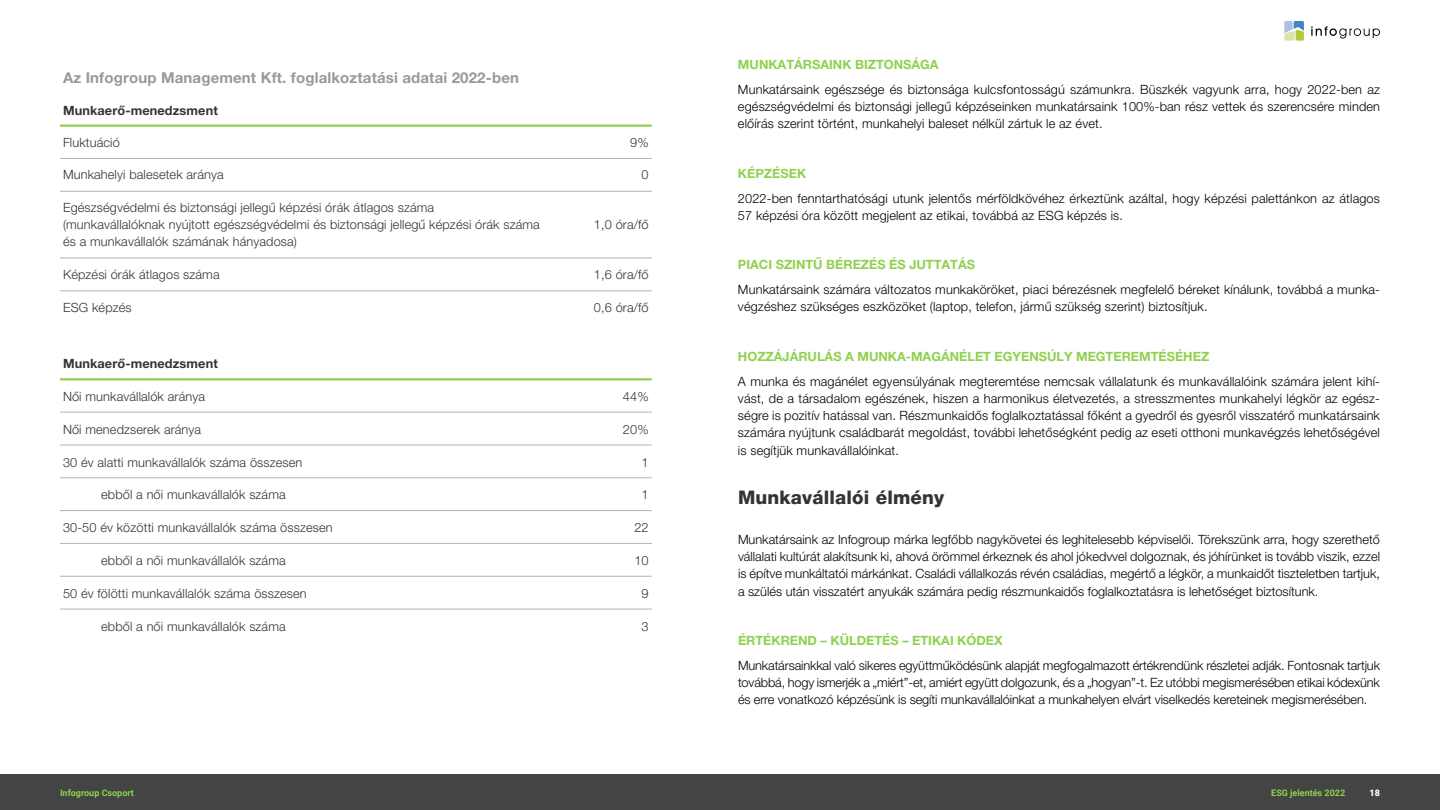
<style>
.page{position:relative;width:1440px;height:810px;background:#fff}
.page>*{position:absolute;margin:0;border:0;box-sizing:border-box;transform-origin:0 0}
.t1{font:800 18.75px "Helvetica Neue LT Pro";letter-spacing:.01em;color:#333}
.t2{font:700 15px "Helvetica Neue LT Pro";letter-spacing:.01em;color:#999}
.t3{font:300 12.75px/17.2px "Helvetica Neue LT Pro";letter-spacing:.01em;color:#000;text-align:justify}
.t4{font:300 12.75px/17.2px "Helvetica Neue LT Pro";letter-spacing:.01em;color:#333}
.t5{font:700 12.75px "Helvetica Neue LT Pro";color:#8fd14f}
.t6{font:700 12.75px "Helvetica Neue LT Pro";letter-spacing:.01em;color:#333}
.t7{font:700 9px "Roboto";color:#8fd14f}
.t8{font:900 9px "Roboto";color:#fff}
</style>
<div class="page">
<hr style="left:60px;top:158px;width:519px;height:1px;background:#b3b3b3">
<hr style="left:579px;top:158px;width:73px;height:1px;background:#b3b3b3">
<hr style="left:60px;top:191px;width:519px;height:1px;background:#b3b3b3">
<hr style="left:579px;top:191px;width:73px;height:1px;background:#b3b3b3">
<hr style="left:60px;top:258px;width:519px;height:1px;background:#b3b3b3">
<hr style="left:579px;top:258px;width:73px;height:1px;background:#b3b3b3">
<hr style="left:60px;top:290px;width:519px;height:1px;background:#b3b3b3">
<hr style="left:579px;top:290px;width:73px;height:1px;background:#b3b3b3">
<hr style="left:60px;top:125px;width:519px;height:2px;background:#8fd14f">
<hr style="left:579px;top:125px;width:73px;height:2px;background:#8fd14f">
<hr style="left:60px;top:412px;width:519px;height:1px;background:#b3b3b3">
<hr style="left:579px;top:412px;width:73px;height:1px;background:#b3b3b3">
<hr style="left:60px;top:445px;width:519px;height:1px;background:#b3b3b3">
<hr style="left:579px;top:445px;width:73px;height:1px;background:#b3b3b3">
<hr style="left:60px;top:477px;width:519px;height:1px;background:#b3b3b3">
<hr style="left:579px;top:477px;width:73px;height:1px;background:#b3b3b3">
<hr style="left:60px;top:510px;width:519px;height:1px;background:#b3b3b3">
<hr style="left:579px;top:510px;width:73px;height:1px;background:#b3b3b3">
<hr style="left:60px;top:543px;width:519px;height:1px;background:#b3b3b3">
<hr style="left:579px;top:543px;width:73px;height:1px;background:#b3b3b3">
<hr style="left:60px;top:576px;width:519px;height:1px;background:#b3b3b3">
<hr style="left:579px;top:576px;width:73px;height:1px;background:#b3b3b3">
<hr style="left:60px;top:609px;width:519px;height:1px;background:#b3b3b3">
<hr style="left:579px;top:609px;width:73px;height:1px;background:#b3b3b3">
<hr style="left:60px;top:378px;width:519px;height:2px;background:#8fd14f">
<hr style="left:579px;top:378px;width:73px;height:2px;background:#8fd14f">
<div style="left:0;top:775px;width:1440px;height:35px;background:#434443"></div>
<svg style="left:1311px;top:26px;width:69px;height:12px"></svg>
<svg style="left:1284px;top:21px;width:20px;height:20px"></svg>
<p class="t2" style="left:63px;top:68px;width:458px">Az Infogroup Management Kft. foglalkoztatási adatai 2022-ben</p>
<p class="t6" style="left:63px;top:102px;width:156px">Munkaerő-menedzsment</p>
<p class="t4" style="left:63px;top:133px;width:58px">Fluktuáció</p>
<p class="t4" style="left:630px;top:133px;width:20px">9%</p>
<p class="t4" style="left:63px;top:166px;width:162px">Munkahelyi balesetek aránya</p>
<p class="t4" style="left:642px;top:166px;width:9px">0</p>
<p class="t4" style="left:63px;top:199px;width:478px">Egészségvédelmi és biztonsági jellegű képzési órák átlagos száma<br>(munkavállalóknak nyújtott egészségvédelmi és biztonsági jellegű képzési órák száma és a munkavállalók számának hányadosa)</p>
<p class="t4" style="left:594px;top:216px;width:56px">1,0 óra/fő</p>
<p class="t4" style="left:63px;top:266px;width:158px">Képzési órák átlagos száma</p>
<p class="t4" style="left:594px;top:266px;width:56px">1,6 óra/fő</p>
<p class="t4" style="left:63px;top:298px;width:70px">ESG képzés</p>
<p class="t4" style="left:594px;top:298px;width:56px">0,6 óra/fő</p>
<p class="t6" style="left:63px;top:356px;width:156px">Munkaerő-menedzsment</p>
<p class="t4" style="left:63px;top:388px;width:144px">Női munkavállalók aránya</p>
<p class="t4" style="left:623px;top:388px;width:27px">44%</p>
<p class="t4" style="left:63px;top:420px;width:140px">Női menedzserek aránya</p>
<p class="t4" style="left:623px;top:420px;width:27px">20%</p>
<p class="t4" style="left:63px;top:453px;width:241px">30 év alatti munkavállalók száma összesen</p>
<p class="t4" style="left:642px;top:453px;width:9px">1</p>
<p class="t4" style="left:101px;top:486px;width:186px">ebből a női munkavállalók száma</p>
<p class="t4" style="left:642px;top:486px;width:9px">1</p>
<p class="t4" style="left:63px;top:519px;width:271px">30-50 év közötti munkavállalók száma összesen</p>
<p class="t4" style="left:634px;top:519px;width:16px">22</p>
<p class="t4" style="left:101px;top:552px;width:186px">ebből a női munkavállalók száma</p>
<p class="t4" style="left:634px;top:552px;width:16px">10</p>
<p class="t4" style="left:63px;top:585px;width:245px">50 év fölötti munkavállalók száma összesen</p>
<p class="t4" style="left:642px;top:585px;width:9px">9</p>
<p class="t4" style="left:101px;top:617px;width:186px">ebből a női munkavállalók száma</p>
<p class="t4" style="left:642px;top:617px;width:9px">3</p>
<p class="t5" style="left:738px;top:57px;width:202px">MUNKATÁRSAINK BIZTONSÁGA</p>
<p class="t3" style="left:738px;top:80px;width:644px">Munkatársaink egészsége és biztonsága kulcsfontosságú számunkra. Büszkék vagyunk arra, hogy 2022-ben az egészségvédelmi és biztonsági jellegű képzéseinken munkatársaink 100%-ban rész vettek és szerencsére minden előírás szerint történt, munkahelyi baleset nélkül zártuk le az évet.</p>
<p class="t5" style="left:738px;top:165px;width:70px">KÉPZÉSEK</p>
<p class="t3" style="left:738px;top:189px;width:643px">2022-ben fenntarthatósági utunk jelentős mérföldkövéhez érkeztünk azáltal, hogy képzési palettánkon az átlagos<br>57 képzési óra között megjelent az etikai, továbbá az ESG képzés is.</p>
<p class="t5" style="left:738px;top:257px;width:239px">PIACI SZINTŰ BÉREZÉS ÉS JUTTATÁS</p>
<p class="t3" style="left:738px;top:281px;width:643px">Munkatársaink számára változatos munkaköröket, piaci bérezésnek megfelelő béreket kínálunk, továbbá a munka&shy;végzéshez szükséges eszközöket (laptop, telefon, jármű szükség szerint) biztosítjuk.</p>
<p class="t5" style="left:738px;top:348px;width:473px">HOZZÁJÁRULÁS A MUNKA-MAGÁNÉLET EGYENSÚLY MEGTEREMTÉSÉHEZ</p>
<p class="t3" style="left:738px;top:372px;width:644px">A munka és magánélet egyensúlyának megteremtése nemcsak vállalatunk és munkavállalóink számára jelent kihí&shy;vást, de a társadalom egészének, hiszen a harmonikus életvezetés, a stresszmentes munkahelyi légkör az egész&shy;ségre is pozitív hatással van. Részmunkaidős foglalkoztatással főként a gyedről és gyesről visszatérő munkatársaink számára nyújtunk családbarát megoldást, további lehetőségként pedig az eseti otthoni munkavégzés lehetőségével is segítjük munkavállalóinkat.</p>
<h1 class="t1" style="left:738px;top:486px;width:208px">Munkavállalói élmény</h1>
<p class="t3" style="left:738px;top:530px;width:644px">Munkatársaink az Infogroup márka legfőbb nagykövetei és leghitelesebb képviselői. Törekszünk arra, hogy szerethető vállalati kultúrát alakítsunk ki, ahová örömmel érkeznek és ahol jókedvvel dolgoznak, és jóhírünket is tovább viszik, ezzel is építve munkáltatói márkánkat. Családi vállalkozás révén családias, megértő a légkör, a munkaidőt tiszteletben tartjuk, a szülés után visszatért anyukák számára pedig részmunkaidős foglalkoztatásra is lehetőséget biztosítunk.</p>
<p class="t5" style="left:738px;top:633px;width:266px">ÉRTÉKREND – KÜLDETÉS – ETIKAI KÓDEX</p>
<p class="t3" style="left:738px;top:656px;width:644px">Munkatársainkkal való sikeres együttműködésünk alapját megfogalmazott értékrendünk részletei adják. Fontosnak tartjuk továbbá, hogy ismerjék a „miért”-et, amiért együtt dolgozunk, és a „hogyan”-t. Ez utóbbi megismerésében etikai kódexünk és erre vonatkozó képzésünk is segíti munkavállalóinkat a munkahelyen elvárt viselkedés kereteinek megismerésében.</p>
<p class="t7" style="left:60px;top:786px;width:75px">Infogroup Csoport</p>
<p class="t7" style="left:1271px;top:786px;width:75px">ESG jelentés 2022</p>
<p class="t8" style="left:1370px;top:786px;width:12px">18</p>
</div>
